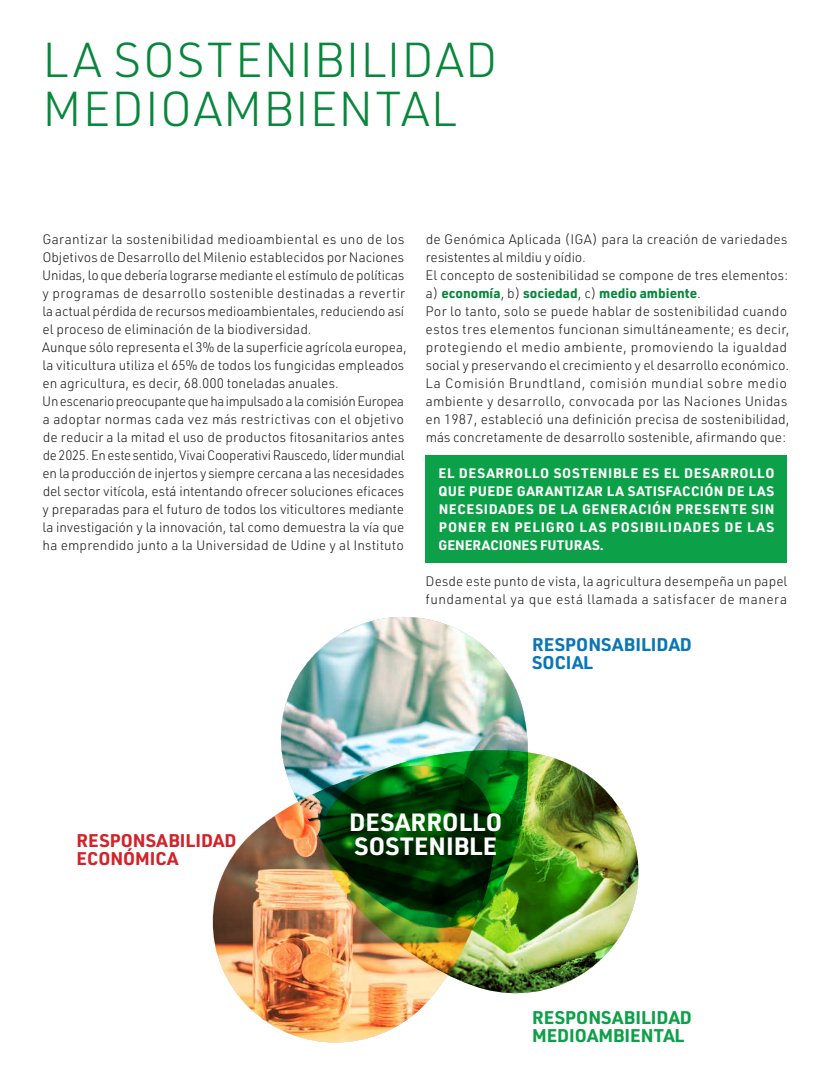
<style>
.page{position:relative;width:830px;height:1085px;background:#fff}
.page>*{position:absolute;margin:0;border:0;box-sizing:border-box;transform-origin:0 0}
.t1{font:300 48px/49.5px "URWDIN";letter-spacing:.02em;color:#08863b}
.t2{font:700 24.45px/24.5px "URWDIN";color:#fff}
.t3{font:700 18px/18px "URWDIN";color:#0ca048}
.t4{font:700 18px/18px "URWDIN";color:#d1232a}
.t5{font:700 18px/18px "URWDIN";color:#0b76b5}
.t6{font:300 13.5px/18px "URWDIN";letter-spacing:.005em;color:#231f20}
.t7{font:700 13.5px/18px "URWDIN";letter-spacing:.065em;color:#fff;text-align:justify}
.t8{font:300 13.5px/18px "URWDIN";letter-spacing:.03em;color:#231f20}
.s1{font-weight:700;color:#08863b}
</style>
<div class="page">
<img style="left:212px;top:821px;width:212px;height:222px">
<img style="left:306px;top:754px;width:333px;height:252px">
<img style="left:267px;top:616px;width:272px;height:327px">
<div style="left:425px;top:455px;width:361px;height:107px;background:#0ca048"></div>
<h1 class="t1" style="left:43px;top:34px;width:456px">LA SOSTENIBILIDAD<br>MEDIOAMBIENTAL</h1>
<p class="t6" style="left:42px;top:229px;width:366px">Garantizar la sostenibilidad medioambiental es uno de los Objetivos de Desarrollo del Milenio establecidos por Naciones Unidas, lo que debería lograrse mediante el estímulo de políticas y programas de desarrollo sostenible destinadas a revertir la actual pérdida de recursos medioambientales, reduciendo así el proceso de eliminación de la biodiversidad.<br>Aunque sólo representa el 3% de la superficie agrícola europea, la viticultura utiliza el 65% de todos los fungicidas empleados en agricultura, es decir, 68.000 toneladas anuales.<br>Un escenario preocupante que ha impulsado a la comisión Europea a adoptar normas cada vez más restrictivas con el objetivo de reducir a la mitad el uso de productos fitosanitarios antes de 2025. En este sentido, Vivai Cooperativi Rauscedo, líder mundial en la producción de injertos y siempre cercana a las necesidades del sector vitícola, está intentando ofrecer soluciones eficaces y preparadas para el futuro de todos los viticultores mediante la investigación y la innovación, tal como demuestra la vía que ha emprendido junto a la Universidad de Udine y al Instituto</p>
<p class="t6" style="left:425px;top:229px;width:365px">de Genómica Aplicada (IGA) para la creación de variedades resistentes al mildiu y oídio.<br>El concepto de sostenibilidad se compone de tres elementos: a) <span class="s1">economía</span>, b) <span class="s1">sociedad</span>, c) <span class="s1">medio ambiente</span>.<br>Por lo tanto, solo se puede hablar de sostenibilidad cuando estos tres elementos funcionan simultáneamente; es decir, protegiendo el medio ambiente, promoviendo la igualdad social y preservando el crecimiento y el desarrollo económico.<br>La Comisión Brundtland, comisión mundial sobre medio ambiente y desarrollo, convocada por las Naciones Unidas en 1987, estableció una definición precisa de sostenibilidad, más concretamente de desarrollo sostenible, afirmando que:</p>
<p class="t7" style="left:438px;top:463px;width:337px">EL DESARROLLO SOSTENIBLE ES EL DESARROLLO QUE PUEDE GARANTIZAR LA SATISFACCIÓN DE LAS NECESIDADES DE LA GENERACIÓN PRESENTE SIN PONER EN PELIGRO LAS POSIBILIDADES DE LAS GENERACIONES FUTURAS.</p>
<p class="t8" style="left:425px;top:571px;width:363px">Desde este punto de vista, la agricultura desempeña un papel fundamental ya que está llamada a satisfacer de manera</p>
<h3 class="t5" style="left:531px;top:634px;width:161px">RESPONSABILIDAD<br>SOCIAL</h3>
<h3 class="t4" style="left:77px;top:830px;width:161px">RESPONSABILIDAD<br>ECONÓMICA</h3>
<h2 class="t2" style="left:349px;top:808px;width:154px">DESARROLLO<br>SOSTENIBLE</h2>
<h3 class="t3" style="left:531px;top:1008px;width:161px">RESPONSABILIDAD<br>MEDIOAMBIENTAL</h3>
</div>
